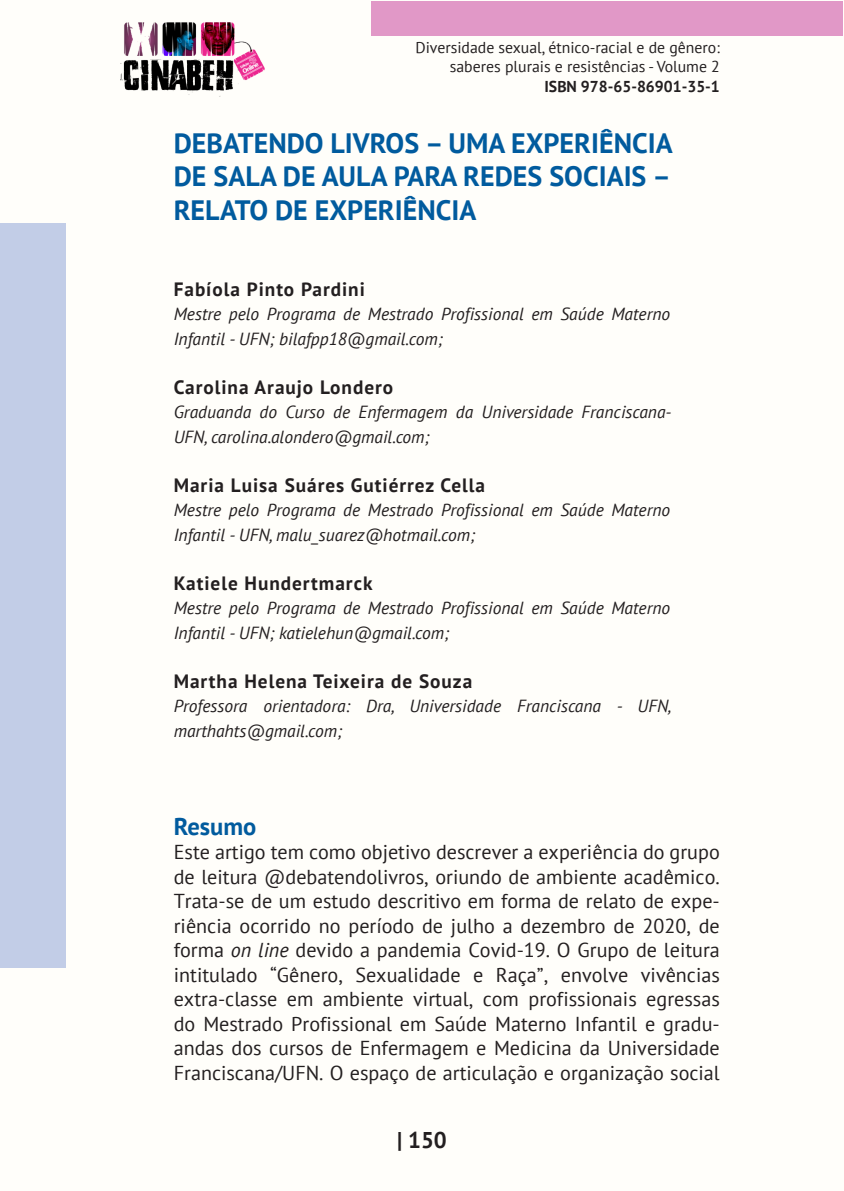
<style>
.page{position:relative;width:844px;height:1191px;background:#fff}
.page>*{position:absolute;margin:0;border:0;box-sizing:border-box;transform-origin:0 0}
._0_TÍTULO{font:700 28px/33.6px "PT Sans";color:#015b9e;text-align:justify}
._3_RESUMO{font:700 24.5px "PT Sans";color:#015b9e}
.t1{font:700 22.75px "PT Sans";color:#231f20}
._4_CORPO_RESUMO{font:20.12px/24.5px "PT Sans";color:#231f20;text-align:justify}
._1_AUTOR{font:700 19.25px "PT Sans";letter-spacing:.05em;color:#231f20}
._2_TITULAÇÃO{font:italic 17.5px/24.5px "PT Sans";color:#231f20}
.t2{font:15.75px/18.9px "PT Sans";color:#231f20;text-align:right}
.t3{font:700 15.75px "PT Sans";color:#231f20}
.s1{font-style:italic}
</style>
<div class="page">
<div style="left:0;top:0;width:843px;height:1191px;background:#fffefa"></div>
<div style="left:371px;top:1px;width:471px;height:35px;background:#e198c7"></div>
<div style="left:0;top:223px;width:65px;height:744px;background:#c2cde7"></div>
<img style="left:120px;top:22px;width:144px;height:75px">
<p class="t2" style="left:415px;top:38px;width:306px">Diversidade sexual, étnico-racial e de gênero: saberes plurais e resistências - Volume 2</p>
<p class="t3" style="left:544px;top:76px;width:177px">ISBN 978-65-86901-35-1</p>
<p class="_0_TÍTULO" style="left:174px;top:125px;width:500px">DEBATENDO LIVROS – UMA EXPERIÊNCIA DE SALA DE AULA PARA REDES SOCIAIS – RELATO DE EXPERIÊNCIA</p>
<p class="_1_AUTOR" style="left:174px;top:276px;width:192px">Fabíola Pinto Pardini</p>
<p class="_2_TITULAÇÃO" style="left:174px;top:301px;width:498px">Mestre pelo Programa de Mestrado Profissional em Saúde Materno<br>Infantil - UFN; bilafpp18@gmail.com;</p>
<p class="_1_AUTOR" style="left:174px;top:374px;width:221px">Carolina Araujo Londero</p>
<p class="_2_TITULAÇÃO" style="left:174px;top:399px;width:499px">Graduanda do Curso de Enfermagem da Universidade Franciscana-<br>UFN, carolina.alondero@gmail.com;</p>
<p class="_1_AUTOR" style="left:174px;top:472px;width:312px">Maria Luisa Suáres Gutiérrez Cella</p>
<p class="_2_TITULAÇÃO" style="left:174px;top:497px;width:498px">Mestre pelo Programa de Mestrado Profissional em Saúde Materno<br>Infantil - UFN, malu_suarez@hotmail.com;</p>
<p class="_1_AUTOR" style="left:174px;top:570px;width:200px">Katiele Hundertmarck</p>
<p class="_2_TITULAÇÃO" style="left:174px;top:595px;width:498px">Mestre pelo Programa de Mestrado Profissional em Saúde Materno<br>Infantil - UFN; katielehun@gmail.com;</p>
<p class="_1_AUTOR" style="left:174px;top:668px;width:300px">Martha Helena Teixeira de Souza</p>
<p class="_2_TITULAÇÃO" style="left:174px;top:693px;width:499px">Professora orientadora: Dra, Universidade Franciscana - UFN, marthahts@gmail.com;</p>
<p class="_3_RESUMO" style="left:174px;top:810px;width:84px">Resumo</p>
<p class="_4_CORPO_RESUMO" style="left:174px;top:839px;width:547px">Este artigo tem como objetivo descrever a experiência do grupo de leitura @debatendolivros, oriundo de ambiente acadêmico.<br>Trata-se de um estudo descritivo em forma de relato de expe&shy;riência ocorrido no período de julho a dezembro de 2020, de forma <span class="s1">on line</span> devido a pandemia Covid-19. O Grupo de leitura intitulado “Gênero, Sexualidade e Raça”, envolve vivências extra-classe em ambiente virtual, com profissionais egressas do Mestrado Profissional em Saúde Materno Infantil e gradu&shy;andas dos cursos de Enfermagem e Medicina da Universidade Franciscana/UFN. O espaço de articulação e organização social</p>
<p class="t1" style="left:397px;top:1125px;width:51px">| 150</p>
</div>
